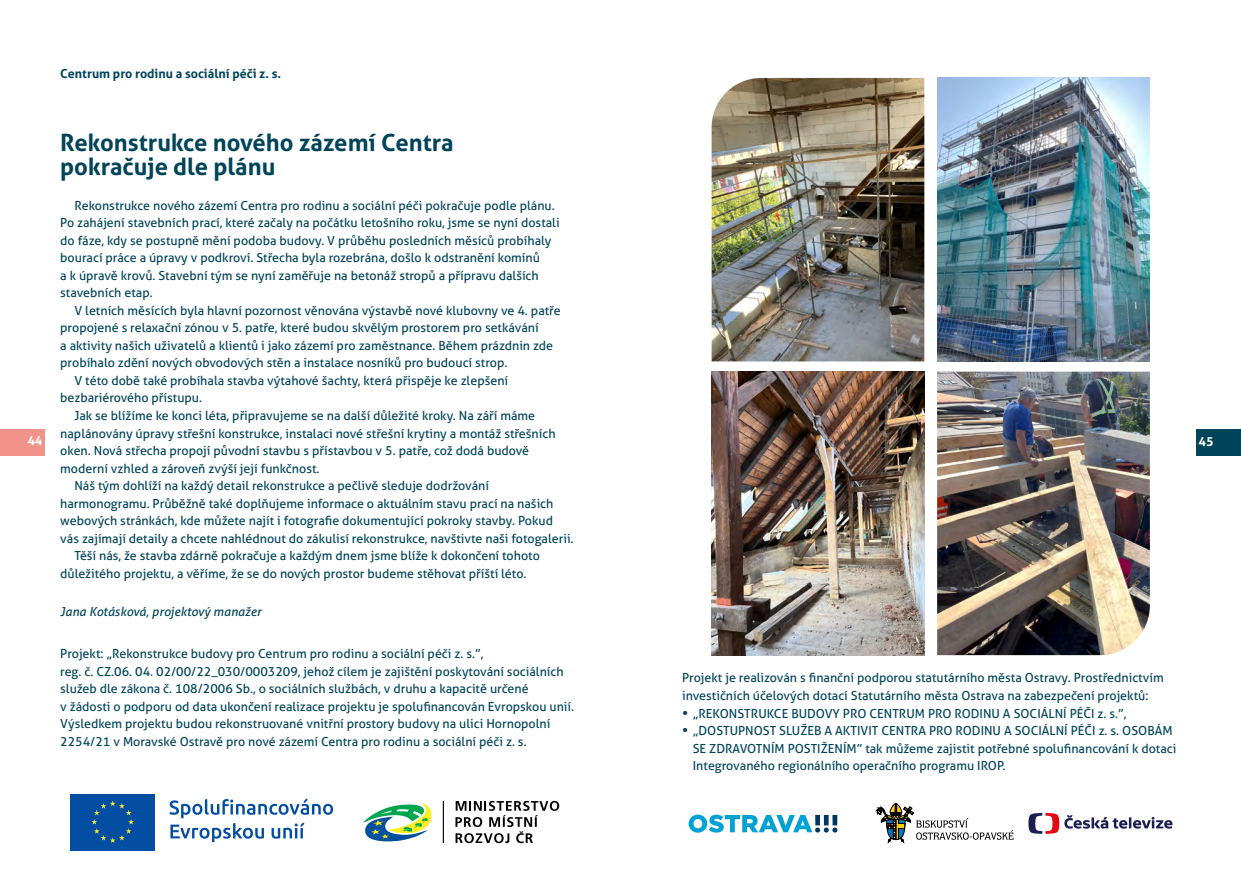
<style>
.page{position:relative;width:1241px;height:886px;background:#fff}
.page>*{position:absolute;margin:0;border:0;box-sizing:border-box;transform-origin:0 0}
.t1{font:700 23.75px/23.8px "Aller";color:#00445a}
.t2{font:12.5px/17.5px "Aller";color:#00445a}
.t3{font:700 12.5px "Aller";color:#00445a}
.t4{font:italic 12.5px "Aller";color:#00445a}
.t5{font:700 12.5px "Aller";color:#fff}
.s1{font-weight:700;font-size:13.75px}
</style>
<div class="page">
<div style="left:0;top:430px;width:45px;height:26px;background:#f2938b"></div>
<div style="left:1195px;top:430px;width:45px;height:26px;background:#00445a"></div>
<hr style="left:442px;top:801px;width:2px;height:42px;background:#000">
<svg style="left:455px;top:801px;width:104px;height:42px"></svg>
<svg style="left:363px;top:803px;width:69px;height:39px"></svg>
<div style="left:69px;top:792px;width:87px;height:60px;background:linear-gradient(to right,#034ea2,#034ea2)"></div>
<div style="left:71px;top:794px;width:84px;height:56px;background:#034ea2"></div>
<svg style="left:91px;top:801px;width:43px;height:42px"></svg>
<svg style="left:169px;top:798px;width:164px;height:44px"></svg>
<svg style="left:1028px;top:813px;width:144px;height:21px"></svg>
<svg style="left:876px;top:803px;width:137px;height:40px"></svg>
<svg style="left:688px;top:814px;width:149px;height:18px"></svg>
<img style="left:711px;top:372px;width:213px;height:283px">
<img style="left:711px;top:78px;width:213px;height:283px">
<img style="left:937px;top:78px;width:212px;height:283px">
<img style="left:937px;top:372px;width:212px;height:283px">
<p class="t3" style="left:60px;top:66px;width:222px">Centrum pro rodinu a sociální péči z. s.</p>
<h1 class="t1" style="left:60px;top:130px;width:395px">Rekonstrukce nového zázemí Centra pokračuje dle plánu</h1>
<p class="t2" style="left:60px;top:197px;width:500px;text-indent:14px">Rekonstrukce nového zázemí Centra pro rodinu a sociální péči pokračuje podle plánu.<br>Po zahájení stavebních prací, které začaly na počátku letošního roku, jsme se nyní dostali do fáze, kdy se postupně mění podoba budovy. V průběhu posledních měsíců probíhaly bourací práce a úpravy v podkroví. Střecha byla rozebrána, došlo k odstranění komínů<br>a k úpravě krovů. Stavební tým se nyní zaměřuje na betonáž stropů a přípravu dalších stavebních etap.</p>
<p class="t2" style="left:74px;top:302px;width:487px">V letních měsících byla hlavní pozornost věnována výstavbě nové klubovny ve 4. patře</p>
<p class="t2" style="left:60px;top:319px;width:480px">propojené s relaxační zónou v 5. patře, které budou skvělým prostorem pro setkávání</p>
<p class="t2" style="left:60px;top:337px;width:494px">a aktivity našich uživatelů a klientů i jako zázemí pro zaměstnance. Během prázdnin zde</p>
<p class="t2" style="left:60px;top:354px;width:448px">probíhalo zdění nových obvodových stěn a instalace nosníků pro budoucí strop.</p>
<p class="t2" style="left:74px;top:372px;width:435px">V této době také probíhala stavba výtahové šachty, která přispěje ke zlepšení</p>
<p class="t2" style="left:60px;top:389px;width:143px">bezbariérového přístupu.</p>
<p class="t2" style="left:74px;top:407px;width:462px">Jak se blížíme ke konci léta, připravujeme se na další důležité kroky. Na září máme</p>
<p class="t2" style="left:60px;top:424px;width:497px">naplánovány úpravy střešní konstrukce, instalaci nové střešní krytiny a montáž střešních</p>
<p class="t2" style="left:60px;top:442px;width:470px">oken. Nová střecha propojí původní stavbu s přístavbou v 5. patře, což dodá budově</p>
<p class="t2" style="left:60px;top:459px;width:261px">moderní vzhled a zároveň zvýší její funkčnost.</p>
<p class="t2" style="left:74px;top:477px;width:416px">Náš tým dohlíží na každý detail rekonstrukce a pečlivě sleduje dodržování</p>
<p class="t2" style="left:60px;top:494px;width:494px">harmonogramu. Průběžně také doplňujeme informace o aktuálním stavu prací na našich</p>
<p class="t2" style="left:60px;top:512px;width:494px">webových stránkách, kde můžete najít i fotografie dokumentující pokroky stavby. Pokud</p>
<p class="t2" style="left:60px;top:529px;width:515px">vás zajímají detaily a chcete nahlédnout do zákulisí rekonstrukce, navštivte naši fotogalerii.</p>
<p class="t2" style="left:74px;top:547px;width:467px">Těší nás, že stavba zdárně pokračuje a každým dnem jsme blíže k dokončení tohoto</p>
<p class="t2" style="left:60px;top:564px;width:467px">důležitého projektu, a věříme, že se do nových prostor budeme stěhovat příští léto.</p>
<p class="t4" style="left:60px;top:604px;width:202px">Jana Kotásková, projektový manažer</p>
<p class="t2" style="left:60px;top:645px;width:515px">Projekt: „Rekonstrukce budovy pro Centrum pro rodinu a sociální péči z. s.”,<br>reg. č. CZ.06. 04. 02/00/22_030/0003209, jehož cílem je zajištění poskytování sociálních služeb dle zákona č. 108/2006 Sb., o sociálních službách, v druhu a kapacitě určené<br>v žádosti o podporu od data ukončení realizace projektu je spolufinancován Evropskou unií.<br>Výsledkem projektu budou rekonstruované vnitřní prostory budovy na ulici Hornopolní 2254/21 v Moravské Ostravě pro nové zázemí Centra pro rodinu a sociální péči z. s.</p>
<p class="t5" style="left:27px;top:433px;width:16px">44</p>
<p class="t5" style="left:1198px;top:433px;width:16px">45</p>
<p class="t2" style="left:682px;top:669px;width:483px">Projekt je realizován s finanční podporou statutárního města Ostravy. Prostřednictvím investičních účelových dotací Statutárního města Ostrava na zabezpečení projektů:</p>
<p class="t2" style="left:682px;top:704px;width:446px"><span class="s1">•</span> „REKONSTRUKCE BUDOVY PRO CENTRUM PRO RODINU A SOCIÁLNÍ PÉČI z. s.”,</p>
<p class="t2" style="left:692px;top:722px;width:485px;text-indent:-11px"><span class="s1">•</span> „DOSTUPNOST SLUŽEB A AKTIVIT CENTRA PRO RODINU A SOCIÁLNÍ PÉČI z. s. OSOBÁM<br>SE ZDRAVOTNÍM POSTIŽENÍM” tak můžeme zajistit potřebné spolufinancování k dotaci<br>Integrovaného regionálního operačního programu IROP.</p>
</div>
